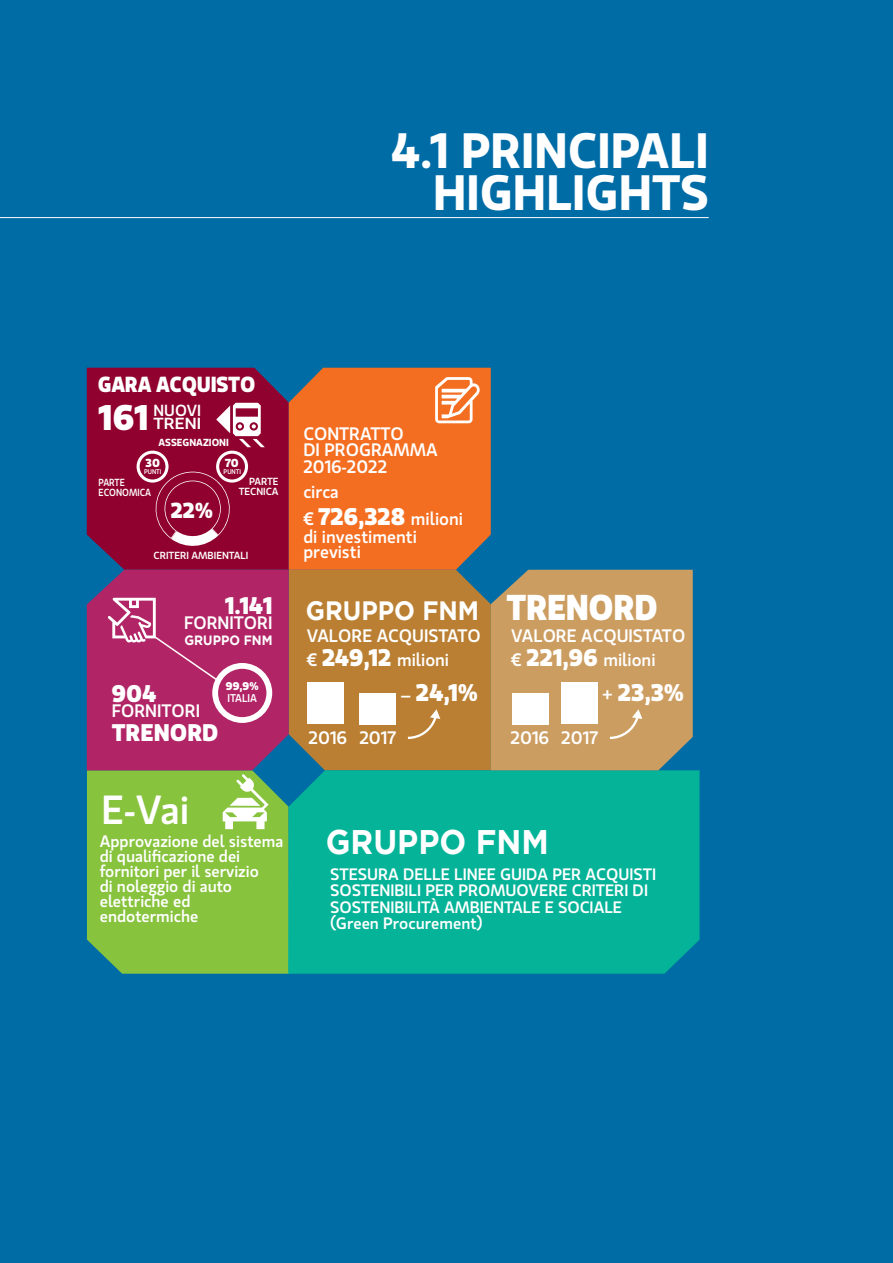
<style>
.page{position:relative;width:893px;height:1263px;background:#006ca6}
.page>*{position:absolute;margin:0;border:0;box-sizing:border-box;transform-origin:0 0}
.TITOLI_HIGHLIGHT{font:600 49.5px/42px "Gloriola Std";color:#fff;text-align:right}
.t1{font:500 40.5px "Gloriola Std";color:#fff}
.t2{font:700 35.85px "Gloriola Std";letter-spacing:-.01em;color:#fff;scale:.95 1}
.t3{font:700 35.55px "Gloriola Std";color:#fff}
.t4{font:700 34.05px "Gotham";color:#fff;scale:.93 1}
.t5{font:700 26.55px "Gotham";color:#fff;scale:.93 1}
.t6{font:700 24px "Gloriola Std";color:#fff}
.t7{font:700 21.75px "Gloriola Std";letter-spacing:-.01em;color:#fff;scale:.95 1}
.t8{font:700 21.75px "Gloriola Std";letter-spacing:-.01em;color:#fff}
.t9{font:500 18px/24px "Gloriola Std";color:#fff}
.t10{font:500 16.5px/15px "Gloriola Std";color:#fff}
.t11{font:500 16.05px/12.9px "Gloriola Std";color:#fff}
.t12{font:700 13.5px "Gotham";color:#fff;scale:.93 1}
.t13{font:700 11.7px "Gloriola Std";color:#fff}
.t14{font:500 11.25px/11.4px "Gloriola Std";color:#fff;scale:.94 1}
.t15{font:500 10.35px/10.4px "Gloriola Std";color:#fff;text-align:right}
.t16{font:500 10.35px/10.4px "Gloriola Std";color:#fff;scale:.89 1}
.t17{font:600 10.2px "Gloriola Std";color:#fff}
.t18{font:500 6.75px "Gloriola Std";color:#fff;scale:.94 1}
.s1{font-weight:700}
.s2{font-weight:700;font-size:24px}
.s3{font-weight:500;font-size:18px}
</style>
<div class="page">
<svg style="left:87px;top:368px;width:606px;height:606px;background:#787e68"></svg>
<hr style="left:0;top:217px;width:709px;height:1px;background:#fff">
<p class="TITOLI_HIGHLIGHT" style="left:391px;top:127px;width:319px">4.1 PRINCIPALI<br>HIGHLIGHTS</p>
<p class="t7" style="left:98px;top:368px;width:167px">GARA ACQUISTO</p>
<p class="t3" style="left:98px;top:391px;width:52px">161</p>
<p class="t11" style="left:154px;top:404px;width:49px">NUOVI<br>TRENI</p>
<p class="t17" style="left:159px;top:435px;width:72px">ASSEGNAZIONI</p>
<p class="t13" style="left:146px;top:454px;width:16px">30</p>
<p class="t18" style="left:144px;top:467px;width:20px">PUNTI</p>
<p class="t16" style="left:99px;top:477px;width:60px">PARTE<br>ECONOMICA</p>
<p class="t8" style="left:171px;top:494px;width:44px">22%</p>
<p class="t13" style="left:225px;top:454px;width:15px">70</p>
<p class="t18" style="left:224px;top:467px;width:20px">PUNTI</p>
<p class="t15" style="left:239px;top:476px;width:41px">PARTE<br>TECNICA</p>
<p class="t15" style="left:154px;top:550px;width:96px">CRITERI AMBIENTALI</p>
<p class="t6" style="left:225px;top:588px;width:49px">1.141</p>
<p class="t9" style="left:184px;top:611px;width:90px">FORNITORI</p>
<p class="t12" style="left:184px;top:633px;width:96px">GRUPPO FNM</p>
<p class="t6" style="left:112px;top:676px;width:46px">904</p>
<p class="t9" style="left:112px;top:698px;width:90px">FORNITORI</p>
<p class="t6" style="left:112px;top:715px;width:108px">TRENORD</p>
<p class="t14" style="left:226px;top:680px;width:36px"><span class="s1">99,9%<br></span>ITALIA</p>
<p class="t1" style="left:101px;top:782px;width:90px">E-Vai</p>
<p class="t10" style="left:100px;top:833px;width:185px">Approvazione del sistema di qualificazione dei fornitori per il servizio<br>di noleggio di auto elettriche ed endotermiche</p>
<p class="t9" style="left:303px;top:425px;width:136px;line-height:16.5px">CONTRATTO<br>DI PROGRAMMA<br>2016-2022</p>
<p class="t9" style="left:303px;top:479px;width:37px">circa</p>
<p class="t9" style="left:303px;top:509px;width:161px;line-height:18px">€ <span class="s2">726,328</span> milioni di investimenti</p>
<p class="t9" style="left:303px;top:539px;width:59px">previsti</p>
<p class="t5" style="left:306px;top:595px;width:188px">GRUPPO FNM</p>
<p class="t9" style="left:307px;top:623px;width:175px">VALORE ACQUISTATO € <span class="s2">249,12</span> milioni</p>
<p class="t6" style="left:401px;top:675px;width:78px"><span class="s3">–</span> 24,1%</p>
<p class="t9" style="left:308px;top:725px;width:89px">2016 2017</p>
<p class="t2" style="left:507px;top:581px;width:161px">TRENORD</p>
<p class="t9" style="left:511px;top:623px;width:175px">VALORE ACQUISTATO € <span class="s2">221,96</span> milioni</p>
<p class="t6" style="left:603px;top:675px;width:83px"><span class="s3">+</span> 23,3%</p>
<p class="t9" style="left:510px;top:725px;width:89px">2016 2017</p>
<p class="t4" style="left:326px;top:822px;width:241px">GRUPPO FNM</p>
<p class="t10" style="left:330px;top:865px;width:328px;line-height:16.5px">STESURA DELLE LINEE GUIDA PER ACQUISTI SOSTENIBILI PER PROMUOVERE CRITERI DI SOSTENIBILITÀ AMBIENTALE E SOCIALE (Green Procurement)</p>
</div>
